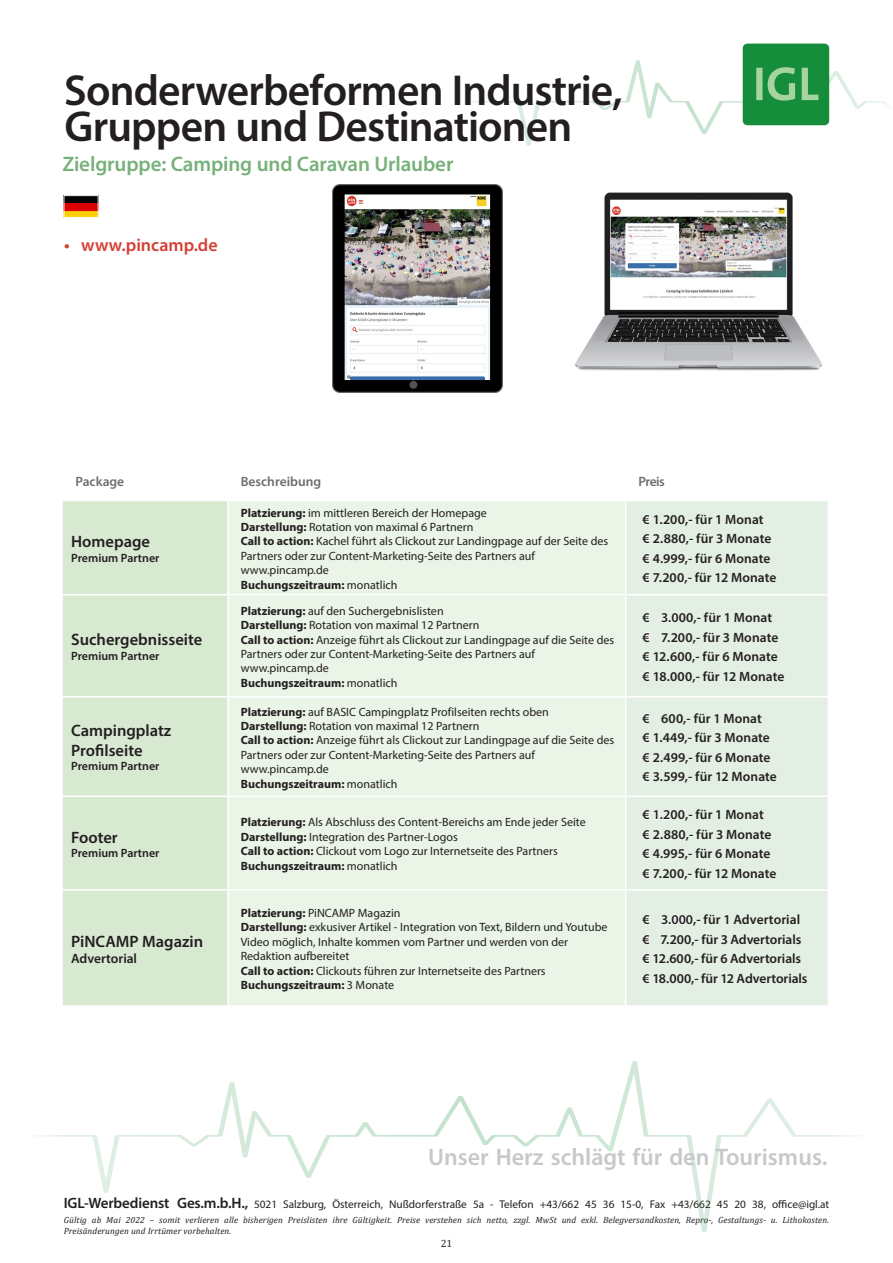
<style>
.page{position:relative;width:893px;height:1263px;background:#fff}
.page>*{position:absolute;margin:0;border:0;box-sizing:border-box;transform-origin:0 0}
.Ü_1{font:600 43.5px/36px "Myriad Pro";letter-spacing:-.02em;color:#231f20}
.t1{font:600 24px "Myriad Pro";color:#c7c8ca}
.Subhead_grün{font:600 21px "Myriad Pro";letter-spacing:-.005em;color:#77b17a}
.t2{font:600 18px "Myriad Pro";color:#d53f33}
.t3{font:600 16.5px/19.8px "Myriad Pro";color:#231f20}
.t4{font:600 13.5px "Myriad Pro";letter-spacing:.005em;color:#231f20}
.t5{font:600 13.5px "Myriad Pro";color:#6c6d70}
.t6{font:12px/14.4px "Myriad Pro";color:#231f20}
.t7{font:700 12px "Myriad Pro";color:#231f20}
.t8{font:600 12px "Myriad Pro";color:#231f20}
.t9{font:11.25px "Myriad Pro";color:#231f20}
.t10{font:10.5px "Cambria";color:#231f20}
.t11{font:italic 9px/10.5px "Cambria";letter-spacing:.01em;color:#231f20}
.s1{font-weight:700}
.s2{font-weight:400}
.s3{color:#fff}
.s4{font-weight:600;font-size:15px}
</style>
<div class="page">
<div style="left:743px;top:44px;width:86px;height:81px;background:#168d3b;border-radius:5px"></div>
<svg style="left:464px;top:60px;width:424px;height:86px"></svg>
<svg style="left:38px;top:1061px;width:818px;height:171px"></svg>
<img style="left:66px;top:197px;width:31px;height:19px">
<div style="left:64px;top:195px;width:35px;height:23px;border:1px solid #fff"></div>
<img style="left:575px;top:192px;width:247px;height:179px">
<div style="left:63px;top:501px;width:164px;height:504px;background:#d8e9d2"></div>
<div style="left:229px;top:501px;width:396px;height:504px;background:#eaf4e7"></div>
<div style="left:626px;top:501px;width:202px;height:504px;background:#e4efe3"></div>
<hr style="left:63px;top:594px;width:165px;height:1px;background:#fff">
<hr style="left:228px;top:594px;width:398px;height:1px;background:#fff">
<hr style="left:626px;top:594px;width:203px;height:1px;background:#fff">
<hr style="left:63px;top:696px;width:165px;height:1px;background:#fff">
<hr style="left:228px;top:696px;width:398px;height:1px;background:#fff">
<hr style="left:626px;top:696px;width:203px;height:1px;background:#fff">
<hr style="left:63px;top:795px;width:165px;height:2px;background:#fff">
<hr style="left:228px;top:795px;width:398px;height:2px;background:#fff">
<hr style="left:626px;top:795px;width:203px;height:2px;background:#fff">
<hr style="left:63px;top:889px;width:165px;height:1px;background:#fff">
<hr style="left:228px;top:889px;width:398px;height:1px;background:#fff">
<hr style="left:626px;top:889px;width:203px;height:1px;background:#fff">
<img style="left:333px;top:185px;width:170px;height:207px">
<p class="Ü_1" style="left:64px;top:71px;width:560px">Sonderwerbeformen Industrie,<br>Gruppen und Destinationen</p>
<p class="Subhead_grün" style="left:62px;top:150px;width:393px">Zielgruppe: Camping und Caravan Urlauber</p>
<p class="t2" style="left:64px;top:234px;width:155px">• www.pincamp.de</p>
<p class="t5" style="left:75px;top:473px;width:50px">Package</p>
<p class="t5" style="left:241px;top:473px;width:82px">Beschreibung</p>
<p class="t5" style="left:638px;top:473px;width:28px">Preis</p>
<p class="t3" style="left:71px;top:531px;width:80px">Homepage</p>
<p class="t8" style="left:71px;top:550px;width:90px">Premium Partner</p>
<p class="t3" style="left:71px;top:629px;width:133px">Suchergebnisseite</p>
<p class="t8" style="left:71px;top:648px;width:90px">Premium Partner</p>
<p class="t3" style="left:71px;top:720px;width:102px">Campingplatz<br>Profilseite</p>
<p class="t8" style="left:71px;top:759px;width:90px">Premium Partner</p>
<p class="t3" style="left:71px;top:827px;width:48px">Footer</p>
<p class="t8" style="left:71px;top:845px;width:90px">Premium Partner</p>
<p class="t3" style="left:71px;top:931px;width:133px">PiNCAMP Magazin</p>
<p class="t4" style="left:71px;top:950px;width:67px">Advertorial</p>
<p class="t6" style="left:241px;top:505px;width:248px"><span class="s1">Platzierung:</span> im mittleren Bereich der Homepage</p>
<p class="t6" style="left:241px;top:520px;width:234px"><span class="s1">Darstellung:</span> Rotation von maximal 6 Partnern</p>
<p class="t6" style="left:241px;top:534px;width:369px"><span class="s1">Call to action:</span> Kachel führt als Clickout zur Landingpage auf der Seite des<br>Partners oder zur Content-Marketing-Seite des Partners auf www.pincamp.de</p>
<p class="t7" style="left:241px;top:577px;width:158px">Buchungszeitraum: <span class="s2">monatlich</span></p>
<p class="t6" style="left:241px;top:603px;width:204px"><span class="s1">Platzierung:</span> auf den Suchergebnislisten</p>
<p class="t6" style="left:241px;top:618px;width:240px"><span class="s1">Darstellung:</span> Rotation von maximal 12 Partnern</p>
<p class="t6" style="left:241px;top:632px;width:375px"><span class="s1">Call to action:</span> Anzeige führt als Clickout zur Landingpage auf die Seite des<br>Partners oder zur Content-Marketing-Seite des Partners auf www.pincamp.de</p>
<p class="t7" style="left:241px;top:675px;width:158px">Buchungszeitraum: <span class="s2">monatlich</span></p>
<p class="t6" style="left:241px;top:704px;width:310px"><span class="s1">Platzierung:</span> auf BASIC Campingplatz Profilseiten rechts oben</p>
<p class="t6" style="left:241px;top:718px;width:240px"><span class="s1">Darstellung:</span> Rotation von maximal 12 Partnern</p>
<p class="t6" style="left:241px;top:733px;width:375px"><span class="s1">Call to action:</span> Anzeige führt als Clickout zur Landingpage auf die Seite des<br>Partners oder zur Content-Marketing-Seite des Partners auf www.pincamp.de</p>
<p class="t7" style="left:241px;top:776px;width:158px">Buchungszeitraum: <span class="s2">monatlich</span></p>
<p class="t6" style="left:241px;top:815px;width:346px"><span class="s1">Platzierung:</span> Als Abschluss des Content-Bereichs am Ende jeder Seite</p>
<p class="t6" style="left:241px;top:829px;width:219px"><span class="s1">Darstellung:</span> Integration des Partner-Logos</p>
<p class="t6" style="left:241px;top:844px;width:319px"><span class="s1">Call to action:</span> Clickout vom Logo zur Internetseite des Partners</p>
<p class="t7" style="left:241px;top:858px;width:158px">Buchungszeitraum: <span class="s2">monatlich</span></p>
<p class="t6" style="left:241px;top:905px;width:161px"><span class="s1">Platzierung:</span> PiNCAMP Magazin</p>
<p class="t6" style="left:241px;top:920px;width:368px"><span class="s1">Darstellung:</span> exkusiver Artikel - Integration von Text, Bildern und Youtube<br>Video möglich, Inhalte kommen vom Partner und werden von der<br>Redaktion aufbereitet</p>
<p class="t6" style="left:241px;top:963px;width:306px"><span class="s1">Call to action:</span> Clickouts führen zur Internetseite des Partners</p>
<p class="t7" style="left:241px;top:977px;width:155px">Buchungszeitraum: <span class="s2">3 Monate</span></p>
<p class="t4" style="left:643px;top:511px;width:123px"><span class="s3">€</span> 1.200,- für 1 Monat</p>
<p class="t4" style="left:643px;top:530px;width:130px"><span class="s3">€</span> 2.880,- für 3 Monate</p>
<p class="t4" style="left:643px;top:550px;width:129px"><span class="s3">€</span> 4.999,- für 6 Monate</p>
<p class="t4" style="left:643px;top:569px;width:135px"><span class="s3">€</span> 7.200,- für 12 Monate</p>
<p class="t4" style="left:643px;top:609px;width:131px"><span class="s3">€ 3.0</span>00,- für 1 Monat</p>
<p class="t4" style="left:643px;top:628px;width:137px"><span class="s3">€</span> 7.200,- für 3 Monate</p>
<p class="t4" style="left:643px;top:648px;width:137px"><span class="s3">€</span> 12.600,- für 6 Monate</p>
<p class="t4" style="left:643px;top:667px;width:143px"><span class="s3">€</span> 18.000,- für 12 Monate</p>
<p class="t4" style="left:643px;top:710px;width:121px"><span class="s3">€</span> 600,- für 1 Monat</p>
<p class="t4" style="left:643px;top:729px;width:129px"><span class="s3">€</span> 1.449,- für 3 Monate</p>
<p class="t4" style="left:643px;top:749px;width:129px"><span class="s3">€</span> 2.499,- für 6 Monate</p>
<p class="t4" style="left:643px;top:768px;width:136px"><span class="s3">€</span> 3.599,- für 12 Monate</p>
<p class="t4" style="left:643px;top:806px;width:123px"><span class="s3">€ 1.2</span>00,- für 1 Monat</p>
<p class="t4" style="left:643px;top:826px;width:130px"><span class="s3">€</span> 2.880,- für 3 Monate</p>
<p class="t4" style="left:643px;top:845px;width:129px"><span class="s3">€</span> 4.995,- für 6 Monate</p>
<p class="t4" style="left:643px;top:865px;width:135px"><span class="s3">€</span> 7.200,- für 12 Monate</p>
<p class="t4" style="left:643px;top:911px;width:159px"><span class="s3">€ 3.000</span>,- für 1 Advertorial</p>
<p class="t4" style="left:643px;top:931px;width:160px"><span class="s3">€</span> 7.200,- für 3 Advertorials</p>
<p class="t4" style="left:643px;top:950px;width:160px"><span class="s3">€</span> 12.600,- für 6 Advertorials</p>
<p class="t4" style="left:643px;top:970px;width:166px"><span class="s3">€</span> 18.000,- für 12 Advertorials</p>
<h2 class="t1" style="left:428px;top:1141px;width:401px">Unser Herz schlägt für den Tourismus.</h2>
<p class="t9" style="left:64px;top:1197px;width:767px"><span class="s4">IGL-Werbedienst Ges.m.b.H.,</span> 5021 Salzburg, Österreich, Nußdorferstraße 5a - Telefon +43/662 45 36 15-0, Fax +43/662 45 20 38, office@igl.at</p>
<p class="t11" style="left:64px;top:1214px;width:767px">Gültig ab Mai 2022 – somit verlieren alle bisherigen Preislisten ihre Gültigkeit. Preise verstehen sich netto, zzgl. MwSt und exkl. Belegversandkosten, Repro-, Gestaltungs- u. Lithokosten.<br>Preisänderungen und Irrtümer vorbehalten.</p>
<p class="t10" style="left:441px;top:1237px;width:13px">21</p>
</div>
